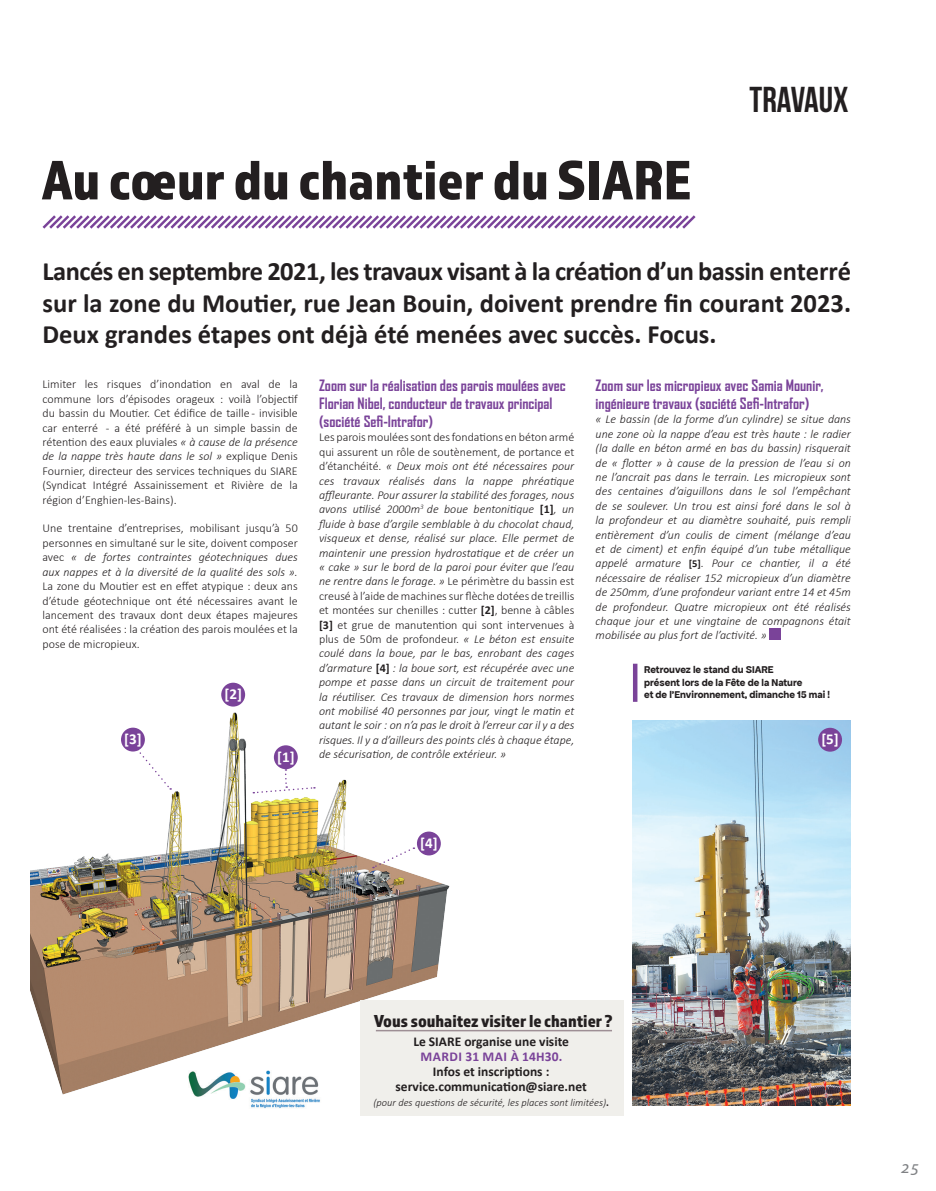
<style>
.page{position:relative;width:936px;height:1191px;background:#fff}
.page>*{position:absolute;margin:0;border:0;box-sizing:border-box;transform-origin:0 0}
.t1{font:57.75px "Almaq Refined";color:#231f20}
.t2{font:36px "Bebas Neue";color:#231f20}
.t3{font:700 26.55px/31.8px "Calibri";color:#231f20;text-align:justify}
.t4{font:18px "Almaq Refined";color:#231f20}
.t5{font:italic 18px "Myriad Pro";color:#808285}
.t6{font:700 15.15px "Calibri";color:#fff}
.intertitre_agency{font:700 15px/18px "Agency FB";color:#7a4399}
.t7{font:700 13.5px "Calibri";color:#231f20}
.t8{font:700 13.5px "Calibri";letter-spacing:.04em;color:#7a4399}
.t9{font:italic 300 12px/14.4px "Calibri";color:#231f20;text-align:justify}
.t10{font:300 12px/14.4px "Calibri";color:#231f20;text-align:justify}
.t11{font:700 10.5px "Apfel Grotezk";color:#231f20}
.t12{font:italic 300 10.5px "Calibri";color:#231f20}
.s1{font-style:normal}
.s2{font-weight:700;font-style:normal}
.s3{font-weight:700;font-style:normal;font-size:10.65px}
.s4{font-style:italic}
</style>
<div class="page">
<div style="left:769px;top:628px;width:11px;height:11px;background:#7a4399"></div>
<svg style="left:42px;top:215px;width:654px;height:14px"></svg>
<img style="left:633px;top:720px;width:217px;height:386px">
<div style="left:818px;top:728px;width:24px;height:23px;background:#7a4399;border-radius:50%"></div>
<img style="left:30px;top:712px;width:420px;height:383px">
<div style="left:121px;top:727px;width:24px;height:24px;background:#7a4399;border-radius:50%"></div>
<svg style="left:137px;top:748px;width:34px;height:41px"></svg>
<div style="left:221px;top:682px;width:24px;height:24px;background:#7a4399;border-radius:50%"></div>
<div style="left:274px;top:745px;width:24px;height:24px;background:#7a4399;border-radius:50%"></div>
<div style="left:417px;top:831px;width:24px;height:24px;background:#7a4399;border-radius:50%"></div>
<svg style="left:373px;top:847px;width:41px;height:21px"></svg>
<img style="left:189px;top:1071px;width:134px;height:37px">
<div style="left:360px;top:1000px;width:264px;height:115px;background:#f0efeb"></div>
<hr style="left:376px;top:1030px;width:236px;height:1px;background:#9e8f95">
<hr style="left:633px;top:663px;width:4px;height:39px;background:#7a4399">
<p class="t1" style="left:41px;top:145px;width:651px">Au coeur du chantier du SIARE</p>
<p class="t2" style="left:749px;top:80px;width:101px">TRAVAUX</p>
<p class="t3" style="left:43px;top:255px;width:810px">Lancés en septembre 2021, les travaux visant à la création d’un bassin enterré sur la zone du Moutier, rue Jean Bouin, doivent prendre fin courant 2023.<br>Deux grandes étapes ont déjà été menées avec succès. Focus.</p>
<p class="intertitre_agency" style="left:319px;top:376px;width:248px">Zoom sur la réalisation des parois moulées avec<br>Florian Nibel, conducteur de travaux principal (société Sefi-Intrafor)</p>
<p class="t9" style="left:319px;top:430px;width:257px"><span class="s1">Les parois moulées sont des fondations en béton armé qui assurent un rôle de soutènement, de portance et d’étanchéité.</span> « Deux mois ont été nécessaires pour ces travaux réalisés dans la nappe phréatique affleurante. Pour assurer la stabilité des forages, nous avons utilisé 2000m<sup>3</sup> de boue bentonitique <span class="s2">[1]</span>, un fluide à base d’argile semblable à du chocolat chaud, visqueux et dense, réalisé sur place. Elle permet de maintenir une pression hydrostatique et de créer un « cake » sur le bord de la paroi pour éviter que l’eau ne rentre dans le forage. » <span class="s1">Le périmètre du bassin est creusé à l’aide de machines sur flèche dotées de treillis et montées sur chenilles : cutter</span> <span class="s2">[2]</span><span class="s1">, benne à câbles </span><span class="s2">[3]</span> <span class="s1">et grue de manutention qui sont intervenues à plus de 50m de profondeur.</span> « Le béton est ensuite coulé dans la boue, par le bas, enrobant des cages d’armature <span class="s2">[4]</span> : la boue sort, est récupérée avec une pompe et passe dans un circuit de traitement pour la réutiliser. Ces travaux de dimension hors normes ont mobilisé 40 personnes par jour, vingt le matin et autant le soir : on n’a pas le droit à l’erreur car il y a des risques. Il y a d’ailleurs des points clés à chaque étape, de sécurisation, de contrôle extérieur. »</p>
<p class="intertitre_agency" style="left:595px;top:376px;width:229px">Zoom sur les micropieux avec Samia Mounir, ingénieure travaux (société Sefi-Intrafor)</p>
<p class="t9" style="left:595px;top:412px;width:257px">« Le bassin (de la forme d’un cylindre) se situe dans une zone où la nappe d’eau est très haute : le radier (la dalle en béton armé en bas du bassin) risquerait de « flotter » à cause de la pression de l’eau si on ne l’ancrait pas dans le terrain. Les micropieux sont des centaines d’aiguillons dans le sol l’empêchant de se soulever. Un trou est ainsi foré dans le sol à la profondeur et au diamètre souhaité, puis rempli entièrement d’un coulis de ciment (mélange d’eau et de ciment) et enfin équipé d’un tube métallique appelé armature <span class="s3">[5]</span>. Pour ce chantier, il a été nécessaire de réaliser 152 micropieux d’un diamètre de 250mm, d’une profondeur variant entre 14 et 45m de profondeur. Quatre micropieux ont été réalisés chaque jour et une vingtaine de compagnons était mobilisée au plus fort de l’activité. »</p>
<p class="t10" style="left:43px;top:377px;width:257px">Limiter les risques d’inondation en aval de la commune lors d’épisodes orageux : voilà l’objectif du bassin du Moutier. Cet édifice de taille - invisible car enterré - a été préféré à un simple bassin de rétention des eaux pluviales <span class="s4">« à cause de la présence de la nappe très haute dans le sol »</span> explique Denis Fournier, directeur des services techniques du SIARE (Syndicat Intégré Assainissement et Rivière de la région d’Enghien-les-Bains).</p>
<p class="t10" style="left:43px;top:521px;width:257px">Une trentaine d’entreprises, mobilisant jusqu’à 50 personnes en simultané sur le site, doivent composer avec <span class="s4">« de fortes contraintes géotechniques dues aux nappes et à la diversité de la qualité des sols ».<br></span>La zone du Moutier est en effet atypique : deux ans d’étude géotechnique ont été nécessaires avant le lancement des travaux dont deux étapes majeures ont été réalisées : la création des parois moulées et la pose de micropieux.</p>
<p class="t11" style="left:644px;top:663px;width:131px">Retrouvez le stand du SIARE</p>
<p class="t11" style="left:644px;top:676px;width:160px">présent lors de la Fête de la Nature</p>
<p class="t11" style="left:644px;top:688px;width:187px">et de l’Environnement, dimanche 15 mai !</p>
<p class="t6" style="left:224px;top:683px;width:19px">[2]</p>
<p class="t6" style="left:124px;top:728px;width:19px">[3]</p>
<p class="t6" style="left:821px;top:728px;width:19px">[5]</p>
<p class="t6" style="left:277px;top:746px;width:19px">[1]</p>
<p class="t6" style="left:420px;top:832px;width:19px">[4]</p>
<p class="t4" style="left:374px;top:1009px;width:240px">Vous souhaitez visiter le chantier ?</p>
<p class="t7" style="left:413px;top:1031px;width:157px">Le SIARE organise une visite</p>
<p class="t8" style="left:420px;top:1046px;width:143px">MARDI 31 MAI À 14H30.</p>
<p class="t7" style="left:433px;top:1061px;width:118px">Infos et inscriptions :</p>
<p class="t7" style="left:395px;top:1076px;width:193px">service.communication@siare.net</p>
<p class="t12" style="left:373px;top:1095px;width:237px">(pour des questions de sécurité, les places sont limitées)<span class="s2">.</span></p>
<p class="t5" style="left:900px;top:1156px;width:20px">25</p>
</div>
